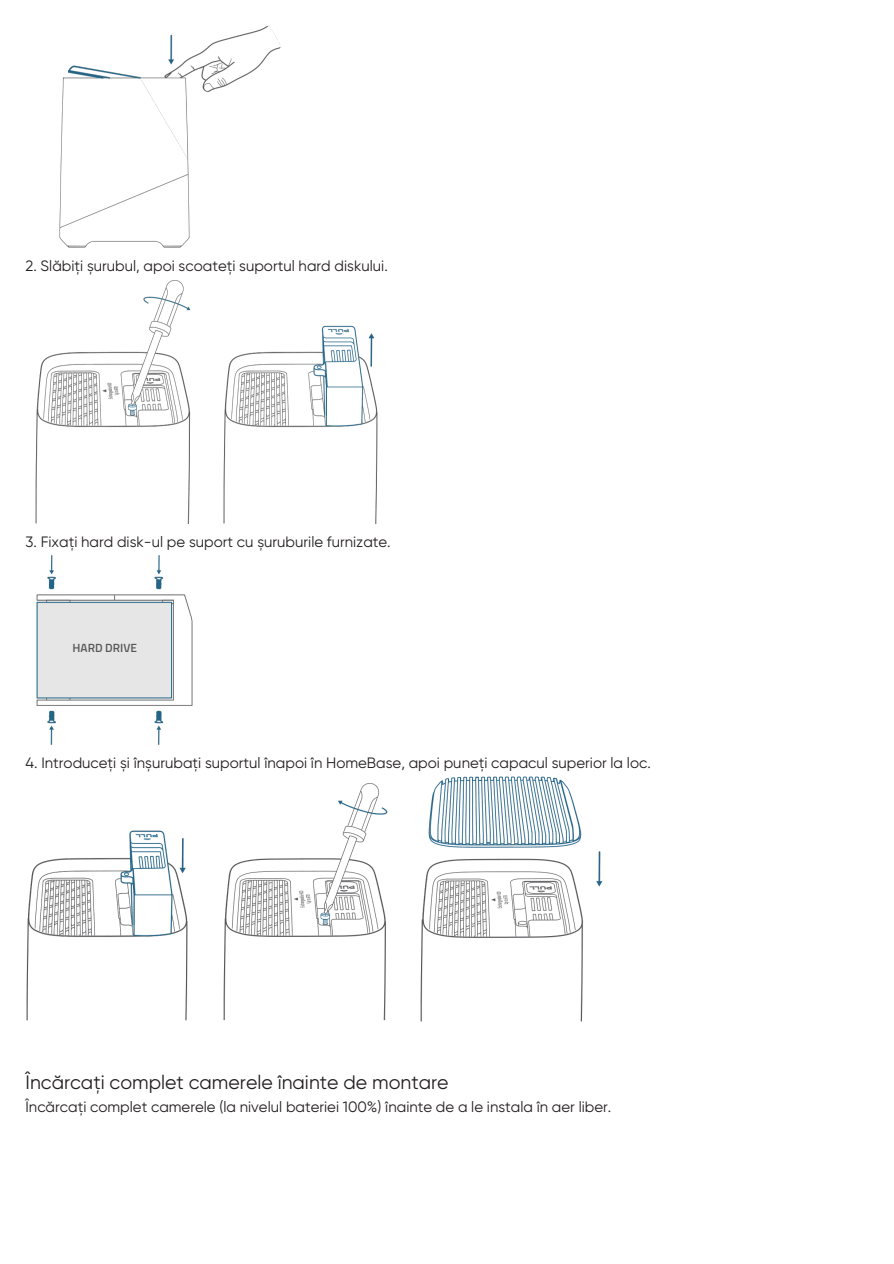
<style>
.page{position:relative;width:894px;height:1264px;background:#fff}
.page>*{position:absolute;margin:0;border:0;box-sizing:border-box;transform-origin:0 0}
.t1{font:19.5px "Gilroy";color:#231f20}
.t2{font:15px "Gilroy";color:#231f20}
.t3{font:600 11.85px "Titillium Web";color:#58585a}
</style>
<div class="page">
<img style="left:26px;top:830px;width:162px;height:191px">
<img style="left:35px;top:280px;width:156px;height:244px">
<img style="left:36px;top:555px;width:157px;height:190px">
<img style="left:59px;top:25px;width:223px;height:223px">
<img style="left:223px;top:325px;width:155px;height:199px">
<img style="left:223px;top:783px;width:165px;height:238px">
<img style="left:420px;top:776px;width:183px;height:246px">
<p class="t2" style="left:26px;top:257px;width:363px">2. Slăbiți șurubul, apoi scoateți suportul hard diskului.</p>
<h2 class="t2" style="left:26px;top:533px;width:366px">3. Fixați hard disk-ul pe suport cu șuruburile furnizate.</h2>
<h2 class="t3" style="left:72px;top:638px;width:66px">HARD DRIVE</h2>
<p class="t2" style="left:26px;top:754px;width:626px">4. Introduceți și înșurubați suportul înapoi în HomeBase, apoi puneți capacul superior la loc.</p>
<p class="t1" style="left:26px;top:1071px;width:424px">Încărcați complet camerele înainte de montare</p>
<p class="t2" style="left:26px;top:1097px;width:587px">Încărcați complet camerele (la nivelul bateriei 100%) înainte de a le instala în aer liber.</p>
</div>
